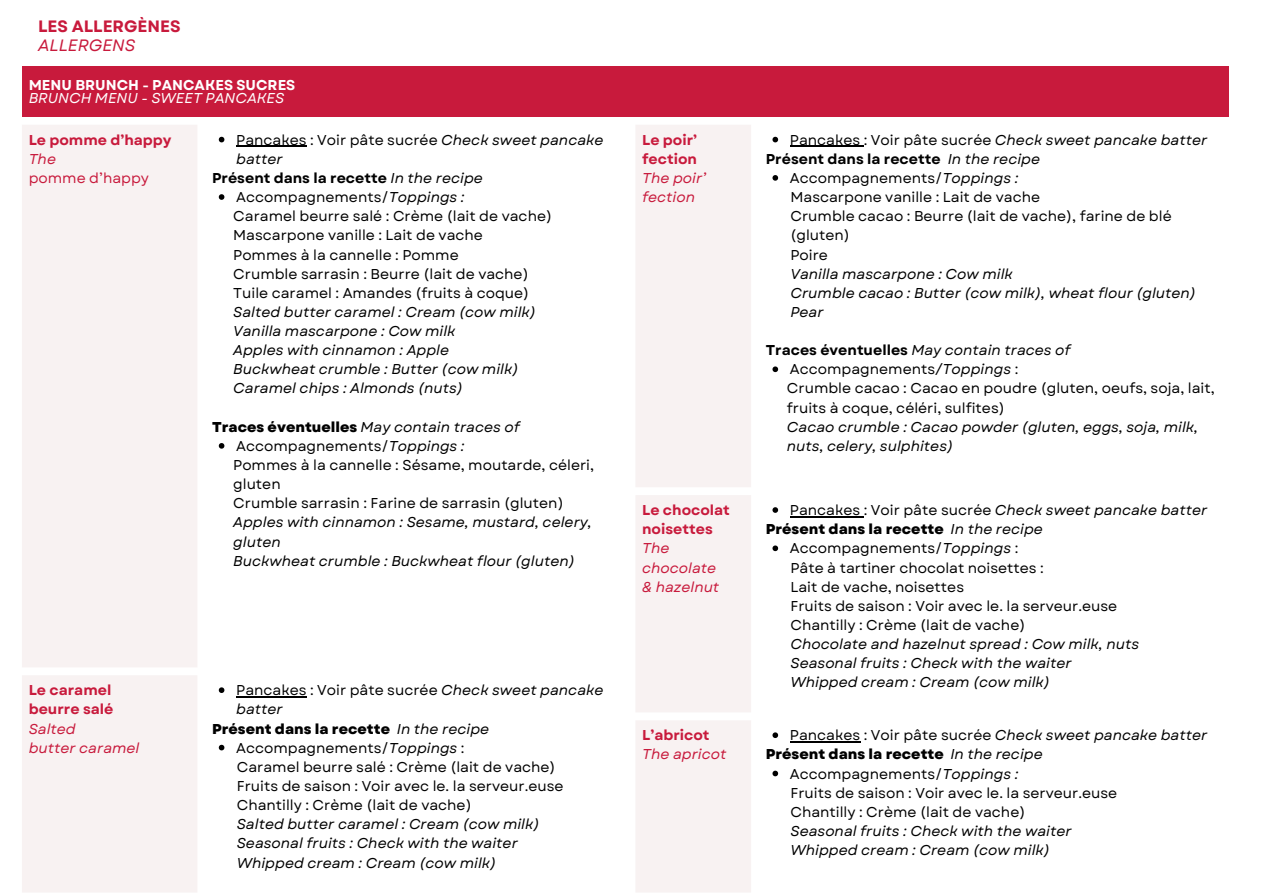
<style>
.page{position:relative;width:1263px;height:894px;background:#fff}
.page>*{position:absolute;margin:0;border:0;box-sizing:border-box;transform-origin:0 0}
.t1{font:700 16.5px "Garet";color:#c81a3c}
.t2{font:italic 16.5px "Garet";color:#c81a3c}
.t3{font:14.25px/19.2px "Garet";color:#000}
.t4{font:italic 14.25px "Garet";color:#000}
.t5{font:800 14.25px "Garet";color:#000}
.t6{font:700 14.25px/19.2px "Garet";color:#c81a3c}
.t7{font:italic 14.25px/19.2px "Garet";color:#c81a3c}
.t8{font:700 14.25px "Garet";color:#000}
.t9{font:700 14.25px "Garet";color:#fff}
.t10{font:italic 14.25px "Garet";color:#fff}
.t11{font:14.25px "Garet";color:#c81a3c}
.s1{font-style:italic}
.s2{font-weight:400;font-style:italic}
.s3{font-weight:800;font-style:normal}
.s4{font-weight:700;font-style:normal}
</style>
<div class="page">
<div style="left:22px;top:66px;width:1206px;height:51px;background:#c81a3c"></div>
<svg style="left:22px;top:125px;width:729px;height:767px"></svg>
<svg style="left:219px;top:137px;width:5px;height:5px"></svg>
<hr style="left:236px;top:146px;width:71px;height:1px;background:#000">
<svg style="left:219px;top:194px;width:5px;height:6px"></svg>
<svg style="left:219px;top:443px;width:5px;height:5px"></svg>
<svg style="left:772px;top:137px;width:6px;height:5px"></svg>
<hr style="left:790px;top:146px;width:74px;height:1px;background:#000">
<svg style="left:772px;top:175px;width:6px;height:6px"></svg>
<svg style="left:772px;top:366px;width:6px;height:6px"></svg>
<svg style="left:772px;top:507px;width:6px;height:5px"></svg>
<hr style="left:790px;top:516px;width:74px;height:1px;background:#000">
<svg style="left:772px;top:545px;width:6px;height:6px"></svg>
<svg style="left:219px;top:687px;width:5px;height:5px"></svg>
<hr style="left:236px;top:696px;width:71px;height:1px;background:#000">
<svg style="left:219px;top:744px;width:5px;height:6px"></svg>
<svg style="left:772px;top:732px;width:6px;height:5px"></svg>
<hr style="left:790px;top:741px;width:70px;height:1px;background:#000">
<svg style="left:772px;top:770px;width:6px;height:6px"></svg>
<p class="t1" style="left:38px;top:14px;width:144px">LES ALLERGÈNES</p>
<p class="t2" style="left:38px;top:33px;width:99px">ALLERGENS</p>
<h1 class="t9" style="left:29px;top:74px;width:268px">MENU BRUNCH - PANCAKES SUCRES</h1>
<p class="t10" style="left:29px;top:88px;width:257px">BRUNCH MENU - SWEET PANCAKES</p>
<p class="t6" style="left:29px;top:130px;width:144px">Le pomme d’happy</p>
<p class="t7" style="left:29px;top:149px;width:29px">The</p>
<p class="t11" style="left:29px;top:168px;width:122px">pomme d’happy</p>
<p class="t3" style="left:236px;top:130px;width:369px">Pancakes : Voir pâte sucrée <span class="s1">Check sweet pancake batter</span></p>
<p class="t8" style="left:212px;top:168px;width:272px">Présent dans la recette <span class="s2">In the recipe</span></p>
<p class="t3" style="left:236px;top:187px;width:230px">Accompagnements/<span class="s1">Toppings :</span></p>
<p class="t3" style="left:233px;top:207px;width:320px">Caramel beurre salé : Crème (lait de vache)</p>
<p class="t3" style="left:233px;top:226px;width:251px">Mascarpone vanille : Lait de vache</p>
<p class="t3" style="left:233px;top:245px;width:227px">Pommes à la cannelle : Pomme</p>
<p class="t3" style="left:233px;top:264px;width:297px">Crumble sarrasin : Beurre (lait de vache)</p>
<p class="t3" style="left:233px;top:283px;width:298px">Tuile caramel : Amandes (fruits à coque)</p>
<p class="t4" style="left:233px;top:301px;width:304px">Salted butter caramel : Cream (cow milk)</p>
<p class="t4" style="left:233px;top:321px;width:224px">Vanilla mascarpone : Cow milk</p>
<p class="t4" style="left:233px;top:340px;width:217px">Apples with cinnamon : Apple</p>
<p class="t4" style="left:233px;top:359px;width:287px">Buckwheat crumble : Butter (cow milk)</p>
<p class="t4" style="left:233px;top:378px;width:231px">Caramel chips : Almonds (nuts)</p>
<p class="t4" style="left:212px;top:416px;width:309px"><span class="s3">Traces éventuelles</span> May contain traces of</p>
<p class="t3" style="left:236px;top:436px;width:230px">Accompagnements/<span class="s1">Toppings :</span></p>
<p class="t3" style="left:233px;top:455px;width:362px">Pommes à la cannelle : Sésame, moutarde, céleri,</p>
<p class="t3" style="left:233px;top:474px;width:49px">gluten</p>
<p class="t3" style="left:233px;top:493px;width:332px">Crumble sarrasin : Farine de sarrasin (gluten)</p>
<p class="t4" style="left:233px;top:512px;width:360px">Apples with cinnamon : Sesame, mustard, celery,</p>
<p class="t4" style="left:233px;top:531px;width:49px">gluten</p>
<p class="t4" style="left:233px;top:550px;width:343px">Buckwheat crumble : Buckwheat flour (gluten)</p>
<p class="t6" style="left:29px;top:680px;width:84px">Le caramel</p>
<p class="t6" style="left:29px;top:699px;width:86px">beurre salé</p>
<p class="t7" style="left:29px;top:718px;width:49px">Salted</p>
<p class="t7" style="left:29px;top:738px;width:112px">butter caramel</p>
<p class="t3" style="left:236px;top:680px;width:369px">Pancakes : Voir pâte sucrée <span class="s1">Check sweet pancake batter</span></p>
<p class="t5" style="left:212px;top:718px;width:279px">Présent dans la recette <span class="s2">In the recipe</span></p>
<p class="t3" style="left:236px;top:738px;width:230px">Accompagnements/<span class="s1">Toppings</span> :</p>
<p class="t3" style="left:237px;top:757px;width:320px">Caramel beurre salé : Crème (lait de vache)</p>
<p class="t3" style="left:237px;top:776px;width:328px">Fruits de saison : Voir avec le. la serveur.euse</p>
<p class="t3" style="left:237px;top:795px;width:236px">Chantilly : Crème (lait de vache)</p>
<p class="t4" style="left:237px;top:813px;width:304px">Salted butter caramel : Cream (cow milk)</p>
<p class="t4" style="left:237px;top:832px;width:283px">Seasonal fruits : Check with the waiter</p>
<p class="t4" style="left:237px;top:852px;width:261px">Whipped cream : Cream (cow milk)</p>
<p class="t6" style="left:642px;top:130px;width:57px">Le poir’</p>
<p class="t6" style="left:642px;top:149px;width:56px">fection</p>
<p class="t7" style="left:642px;top:168px;width:66px">The poir’</p>
<p class="t7" style="left:642px;top:187px;width:54px">fection</p>
<p class="t3" style="left:790px;top:130px;width:419px">Pancakes : Voir pâte sucrée <span class="s1">Check sweet pancake batter</span></p>
<p class="t8" style="left:766px;top:148px;width:276px">Présent dans la recette <span class="s2">In the recipe</span></p>
<p class="t3" style="left:790px;top:168px;width:230px">Accompagnements/<span class="s1">Toppings :</span></p>
<p class="t3" style="left:790px;top:187px;width:251px">Mascarpone vanille : Lait de vache</p>
<p class="t3" style="left:790px;top:207px;width:383px">Crumble cacao : Beurre (lait de vache), farine de blé</p>
<p class="t3" style="left:790px;top:226px;width:61px">(gluten)</p>
<p class="t3" style="left:790px;top:245px;width:39px">Poire</p>
<p class="t4" style="left:790px;top:263px;width:224px">Vanilla mascarpone : Cow milk</p>
<p class="t4" style="left:790px;top:282px;width:407px">Crumble cacao : Butter (cow milk), wheat flour (gluten)</p>
<p class="t4" style="left:790px;top:301px;width:35px">Pear</p>
<p class="t4" style="left:766px;top:340px;width:306px"><span class="s4">Traces éventuelles</span> May contain traces of</p>
<p class="t3" style="left:790px;top:360px;width:230px">Accompagnements<span class="s1">/Toppings</span> :</p>
<p class="t3" style="left:787px;top:379px;width:429px">Crumble cacao : Cacao en poudre (gluten, oeufs, soja, lait,</p>
<p class="t3" style="left:787px;top:398px;width:219px">fruits à coque, céléri, sulfites)</p>
<p class="t4" style="left:787px;top:416px;width:413px">Cacao crumble : Cacao powder (gluten, eggs, soja, milk,</p>
<p class="t4" style="left:787px;top:435px;width:168px">nuts, celery, sulphites)</p>
<p class="t6" style="left:642px;top:500px;width:89px">Le chocolat noisettes</p>
<p class="t7" style="left:642px;top:538px;width:76px">The chocolate</p>
<p class="t7" style="left:642px;top:577px;width:79px">&amp; hazelnut</p>
<p class="t3" style="left:790px;top:500px;width:419px">Pancakes : Voir pâte sucrée <span class="s1">Check sweet pancake batter</span></p>
<p class="t5" style="left:766px;top:519px;width:279px">Présent dans la recette <span class="s2">In the recipe</span></p>
<p class="t3" style="left:790px;top:538px;width:230px">Accompagnements/<span class="s1">Toppings</span> :</p>
<p class="t3" style="left:790px;top:558px;width:255px">Pâte à tartiner chocolat noisettes :</p>
<p class="t3" style="left:790px;top:577px;width:175px">Lait de vache, noisettes</p>
<p class="t3" style="left:790px;top:596px;width:328px">Fruits de saison : Voir avec le. la serveur.euse</p>
<p class="t3" style="left:790px;top:615px;width:236px">Chantilly : Crème (lait de vache)</p>
<p class="t4" style="left:790px;top:633px;width:350px">Chocolate and hazelnut spread : Cow milk, nuts</p>
<p class="t4" style="left:790px;top:652px;width:283px">Seasonal fruits : Check with the waiter</p>
<p class="t4" style="left:790px;top:672px;width:261px">Whipped cream : Cream (cow milk)</p>
<p class="t6" style="left:642px;top:725px;width:69px">L’abricot</p>
<p class="t7" style="left:642px;top:744px;width:86px">The apricot</p>
<p class="t3" style="left:790px;top:725px;width:419px">Pancakes : Voir pâte sucrée <span class="s1">Check sweet pancake batter</span></p>
<p class="t5" style="left:766px;top:744px;width:279px">Présent dans la recette <span class="s2">In the recipe</span></p>
<p class="t3" style="left:790px;top:763px;width:230px">Accompagnements/<span class="s1">Toppings :</span></p>
<p class="t3" style="left:790px;top:783px;width:328px">Fruits de saison : Voir avec le. la serveur.euse</p>
<p class="t3" style="left:790px;top:802px;width:236px">Chantilly : Crème (lait de vache)</p>
<p class="t4" style="left:790px;top:820px;width:283px">Seasonal fruits : Check with the waiter</p>
<p class="t4" style="left:790px;top:839px;width:261px">Whipped cream : Cream (cow milk)</p>
</div>
